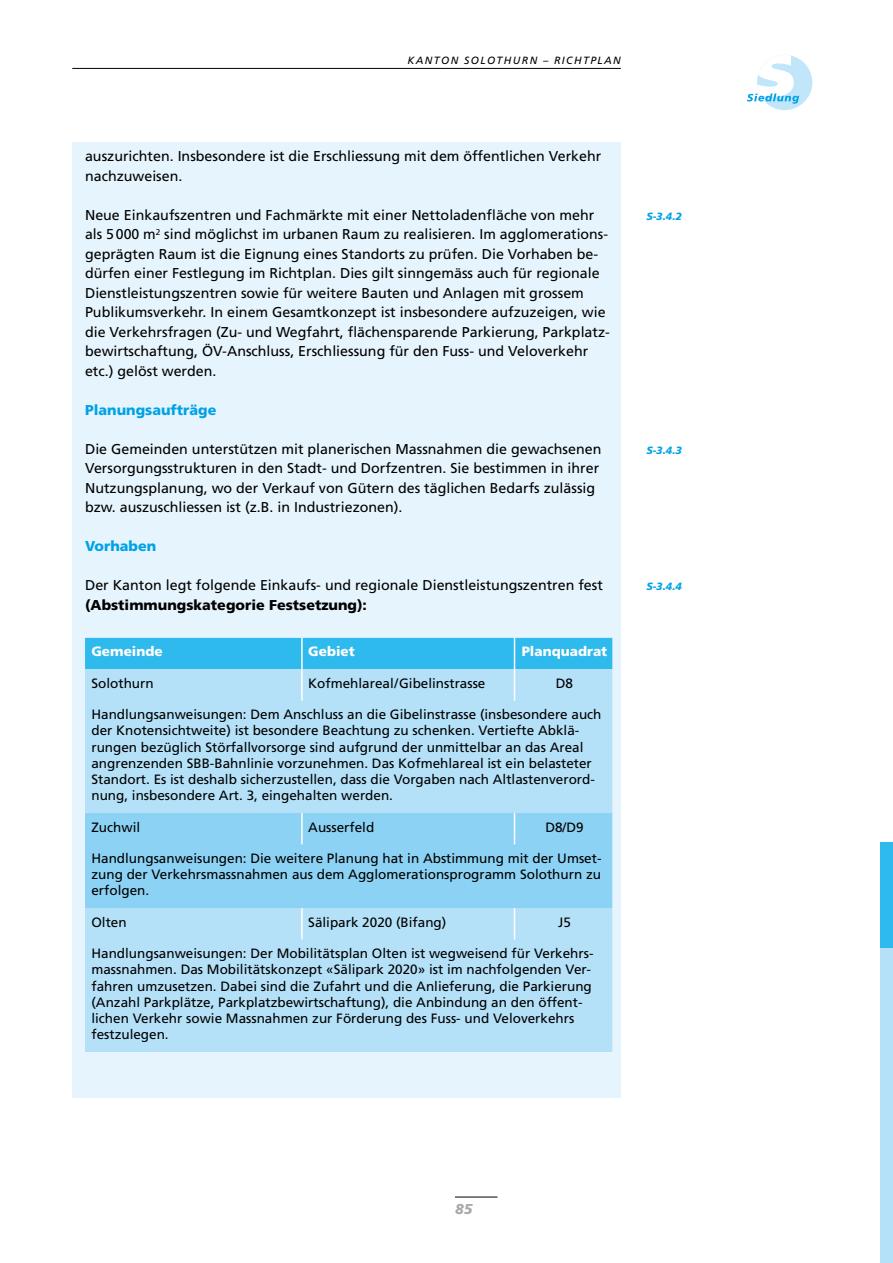
<style>
.page{position:relative;width:893px;height:1263px;background:#fff}
.page>*{position:absolute;margin:0;border:0;box-sizing:border-box;transform-origin:0 0}
.Kastentext{font:14.25px/19.5px "Frutiger LT Std";color:#000}
.Kastentext-2{font:900 14.25px "Frutiger LT Std";color:#00a2e6}
.t1{font:italic 900 14.25px "Frutiger LT Std";color:#a9a8a6}
.Tabellentext{font:13.5px/16.2px "Frutiger LT Std";color:#000}
.Tabellen-Kopftext{font:900 13.5px "Frutiger LT Std";color:#fff}
.t2{font:italic 10.5px "Frutiger LT Std";letter-spacing:.135em;color:#000}
.Beschluss-Nummer{font:italic 900 10.5px "Frutiger LT Std";color:#00a2e6}
.s1{font-weight:900}
</style>
<div class="page">
<div style="left:880px;top:842px;width:13px;height:421px;background:#b4e1f8"></div>
<div style="left:880px;top:842px;width:13px;height:105px;background:#2ebaed"></div>
<div style="left:72px;top:142px;width:549px;height:955px;background:#e6f5fd"></div>
<hr style="left:455px;top:1197px;width:42px;height:1px;background:#000">
<hr style="left:72px;top:68px;width:549px;height:1px;background:#000">
<div style="left:85px;top:638px;width:527px;height:31px;background:#2ebaed"></div>
<div style="left:85px;top:669px;width:527px;height:383px;background:#b4e1f8"></div>
<div style="left:85px;top:813px;width:527px;height:95px;background:#8cd2f4"></div>
<hr style="left:301px;top:638px;width:2px;height:31px;background:#fff">
<hr style="left:514px;top:638px;width:1px;height:31px;background:#fff">
<hr style="left:301px;top:669px;width:2px;height:32px;background:#fff">
<hr style="left:514px;top:669px;width:1px;height:32px;background:#fff">
<hr style="left:301px;top:813px;width:2px;height:31px;background:#fff">
<hr style="left:514px;top:813px;width:1px;height:31px;background:#fff">
<hr style="left:301px;top:908px;width:2px;height:31px;background:#fff">
<hr style="left:514px;top:908px;width:1px;height:31px;background:#fff">
<div style="left:757px;top:55px;width:55px;height:55px;background:#c1e6fa;border-radius:50%"></div>
<svg style="left:747px;top:55px;width:52px;height:49px"></svg>
<p class="t2" style="left:408px;top:54px;width:215px">KANTON SOLOTHURN – RICHTPLAN</p>
<p class="Kastentext" style="left:85px;top:147px;width:518px">auszurichten. Insbesondere ist die Erschliessung mit dem öffentlichen Verkehr nachzuweisen.</p>
<p class="Kastentext" style="left:85px;top:205px;width:526px">Neue Einkaufszentren und Fachmärkte mit einer Nettoladenfläche von mehr als 5000 m<sup>2</sup> sind möglichst im urbanen Raum zu realisieren. Im agglomerations&shy;geprägten Raum ist die Eignung eines Standorts zu prüfen. Die Vorhaben be&shy;dürfen einer Festlegung im Richtplan. Dies gilt sinngemäss auch für regionale Dienstleistungszentren sowie für weitere Bauten und Anlagen mit grossem Publikumsverkehr. In einem Gesamtkonzept ist insbesondere aufzuzeigen, wie die Verkehrsfragen (Zu- und Wegfahrt, flächensparende Parkierung, Parkplatz&shy;bewirtschaftung, ÖV-Anschluss, Erschliessung für den Fuss- und Veloverkehr etc.) gelöst werden.</p>
<p class="Kastentext-2" style="left:85px;top:401px;width:133px">Planungsaufträge</p>
<p class="Kastentext" style="left:85px;top:439px;width:518px">Die Gemeinden unterstützen mit planerischen Massnahmen die gewachsenen Versorgungsstrukturen in den Stadt- und Dorfzentren. Sie bestimmen in ihrer Nutzungsplanung, wo der Verkauf von Gütern des täglichen Bedarfs zulässig bzw. auszuschliessen ist (z.B. in Industriezonen).</p>
<p class="Kastentext-2" style="left:85px;top:538px;width:73px">Vorhaben</p>
<p class="Kastentext" style="left:85px;top:576px;width:519px">Der Kanton legt folgende Einkaufs- und regionale Dienstleistungszentren fest <span class="s1">(Abstimmungskategorie Festsetzung):</span></p>
<p class="Tabellen-Kopftext" style="left:91px;top:644px;width:73px">Gemeinde</p>
<p class="Tabellen-Kopftext" style="left:308px;top:644px;width:48px">Gebiet</p>
<p class="Tabellen-Kopftext" style="left:522px;top:644px;width:87px">Planquadrat</p>
<p class="Tabellentext" style="left:91px;top:675px;width:64px">Solothurn</p>
<p class="Tabellentext" style="left:308px;top:675px;width:179px">Kofmehlareal/Gibelinstrasse</p>
<p class="Tabellentext" style="left:556px;top:675px;width:19px">D8</p>
<p class="Tabellentext" style="left:91px;top:706px;width:512px">Handlungsanweisungen: Dem Anschluss an die Gibelinstrasse (insbesondere auch der Knotensichtweite) ist besondere Beachtung zu schenken. Vertiefte Abklä&shy;rungen bezüglich Störfallvorsorge sind aufgrund der unmittelbar an das Areal angrenzenden SBB-Bahnlinie vorzunehmen. Das Kofmehlareal ist ein belasteter Standort. Es ist deshalb sicherzustellen, dass die Vorgaben nach Altlastenverord&shy;nung, insbesondere Art. 3, eingehalten werden.</p>
<p class="Tabellentext" style="left:91px;top:819px;width:50px">Zuchwil</p>
<p class="Tabellentext" style="left:308px;top:819px;width:68px">Ausserfeld</p>
<p class="Tabellentext" style="left:545px;top:819px;width:40px">D8/D9</p>
<p class="Tabellentext" style="left:91px;top:850px;width:512px;text-align:justify">Handlungsanweisungen: Die weitere Planung hat in Abstimmung mit der Umset&shy;zung der Verkehrsmassnahmen aus dem Agglomerationsprogramm Solothurn zu erfolgen.</p>
<p class="Tabellentext" style="left:91px;top:914px;width:37px">Olten</p>
<p class="Tabellentext" style="left:308px;top:914px;width:140px">Sälipark 2020 (Bifang)</p>
<p class="Tabellentext" style="left:558px;top:914px;width:14px">J5</p>
<p class="Tabellentext" style="left:91px;top:945px;width:504px">Handlungsanweisungen: Der Mobilitätsplan Olten ist wegweisend für Verkehrs&shy;massnahmen. Das Mobilitätskonzept «Sälipark 2020» ist im nachfolgenden Ver&shy;fahren umzusetzen. Dabei sind die Zufahrt und die Anlieferung, die Parkierung (Anzahl Parkplätze, Parkplatzbewirtschaftung), die Anbindung an den öffent&shy;lichen Verkehr sowie Massnahmen zur Förderung des Fuss- und Veloverkehrs festzulegen.</p>
<p class="Beschluss-Nummer" style="left:646px;top:210px;width:37px">S-3.4.2</p>
<p class="Beschluss-Nummer" style="left:646px;top:444px;width:37px">S-3.4.3</p>
<p class="Beschluss-Nummer" style="left:646px;top:580px;width:37px">S-3.4.4</p>
<p class="t1" style="left:455px;top:1201px;width:19px">85</p>
</div>
